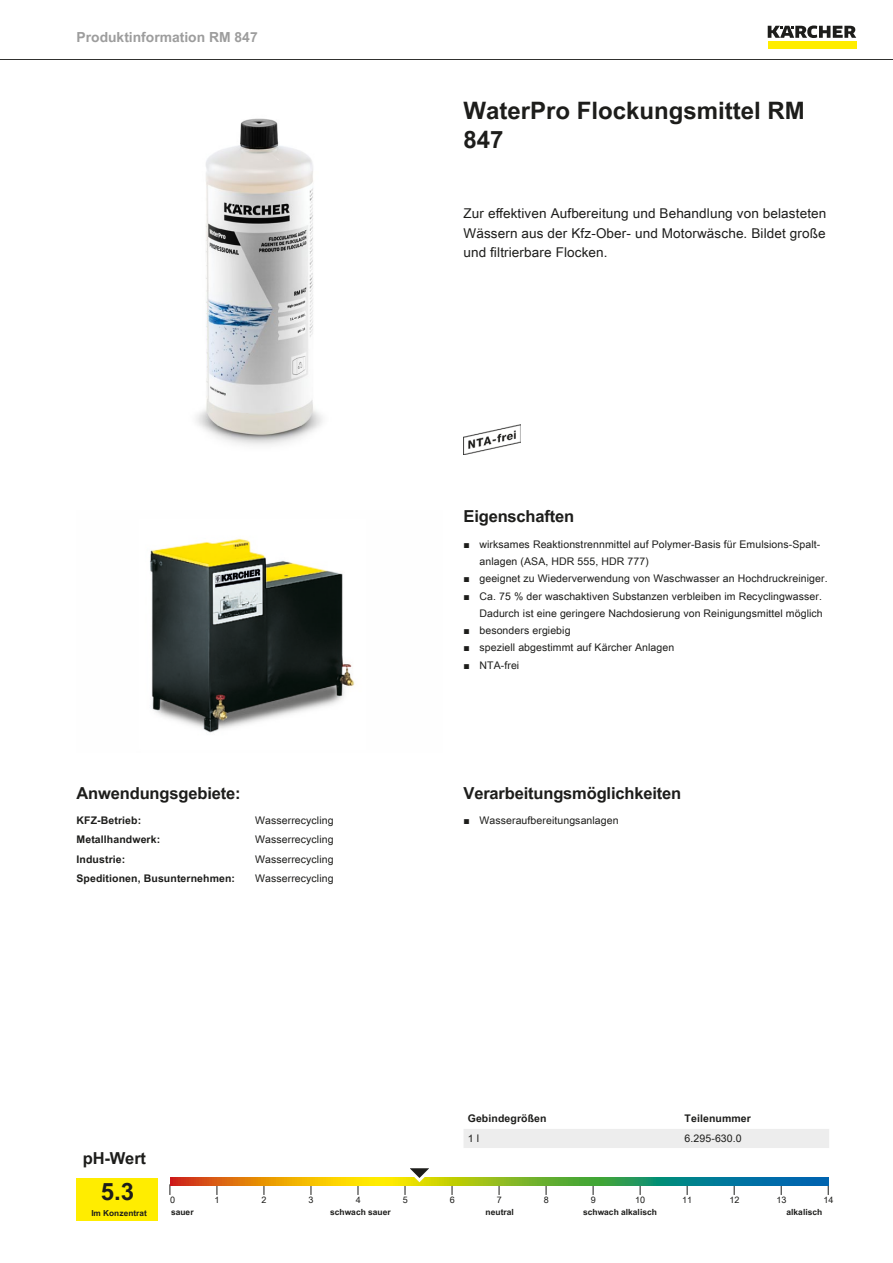
<style>
.page{position:relative;width:893px;height:1263px;background:#fff}
.page>*{position:absolute;margin:0;border:0;box-sizing:border-box;transform-origin:0 0}
.t1{font:700 24px/28.8px "Arial Unicode MS";color:#1d1d1b}
.t2{font:700 16.5px "Arial Unicode MS";letter-spacing:-.01em;color:#1d1d1b}
.t3{font:700 13.8px "Arial Unicode MS";color:#9d9d9d}
.t4{font:13.5px/19.5px "Arial Unicode MS";letter-spacing:.01em;color:#1d1d1b;text-align:justify}
.t5{font:10.5px/17.2px "Arial Unicode MS";letter-spacing:.01em;color:#1d1d1b}
.t6{font:700 10.5px "Arial Unicode MS";letter-spacing:.01em;color:#1d1d1b}
.t7{font:9px "Arial Unicode MS";color:#1d1d1b}
.t8{font:700 8.4px "Arial Unicode MS";color:#1d1d1b}
.t9{font:700 8.25px "Arial Unicode MS";color:#1d1d1b}
.s1{font-family:"Arial"}
</style>
<div class="page">
<hr style="left:0;top:59px;width:893px;height:1px;background:#1d1d1b">
<div style="left:768px;top:42px;width:88px;height:7px;background:#ffed00"></div>
<svg style="left:768px;top:26px;width:88px;height:12px"></svg>
<img style="left:196px;top:118px;width:127px;height:327px">
<img style="left:463px;top:424px;width:57px;height:30px">
<img style="left:150px;top:538px;width:205px;height:195px">
<div style="left:77px;top:1178px;width:81px;height:42px;background:#ffed00"></div>
<svg style="left:170px;top:1178px;width:658px;height:8px;background:#7d993e"></svg>
<svg style="left:402px;top:1168px;width:38px;height:27px"></svg>
<div style="left:464px;top:1129px;width:365px;height:19px;background:#ededed"></div>
<h3 class="t3" style="left:77px;top:27px;width:183px">Produktinformation RM 847</h3>
<h2 class="t2" style="left:77px;top:780px;width:166px">Anwendungsgebiete:</h2>
<p class="t6" style="left:77px;top:812px;width:66px">KFZ-Betrieb:</p>
<p class="t5" style="left:255px;top:811px;width:80px">Wasserrecycling</p>
<p class="t6" style="left:77px;top:832px;width:85px">Metallhandwerk:</p>
<p class="t5" style="left:255px;top:831px;width:80px">Wasserrecycling</p>
<p class="t6" style="left:77px;top:851px;width:50px">Industrie:</p>
<p class="t5" style="left:255px;top:850px;width:80px">Wasserrecycling</p>
<p class="t6" style="left:77px;top:871px;width:160px">Speditionen, Busunternehmen:</p>
<p class="t5" style="left:255px;top:870px;width:80px">Wasserrecycling</p>
<h1 class="t1" style="left:463px;top:97px;width:343px">WaterPro Flockungsmittel RM<br>847</h1>
<p class="t4" style="left:463px;top:203px;width:364px">Zur effektiven Aufbereitung und Behandlung von belasteten Wässern aus der Kfz-Ober- und Motorwäsche. Bildet große und filtrierbare Flocken.</p>
<h2 class="t2" style="left:463px;top:504px;width:112px">Eigenschaften</h2>
<p class="t5" style="left:479px;top:535px;width:342px;text-indent:-16px"><span class="s1">■</span> wirksames Reaktionstrennmittel auf Polymer-Basis für Emulsions-Spalt&shy;anlagen (ASA, HDR 555, HDR 777)</p>
<p class="t5" style="left:463px;top:570px;width:366px"><span class="s1">■</span> geeignet zu Wiederverwendung von Waschwasser an Hochdruckreiniger.</p>
<p class="t5" style="left:463px;top:587px;width:361px;text-align:right"><span class="s1">■</span> Ca. 75 % der waschaktiven Substanzen verbleiben im Recyclingwasser.<br>Dadurch ist eine geringere Nachdosierung von Reinigungsmittel möglich</p>
<p class="t5" style="left:463px;top:622px;width:109px"><span class="s1">■</span> besonders ergiebig</p>
<p class="t5" style="left:463px;top:639px;width:212px"><span class="s1">■</span> speziell abgestimmt auf Kärcher Anlagen</p>
<p class="t5" style="left:463px;top:656px;width:57px"><span class="s1">■</span> NTA-frei</p>
<h2 class="t2" style="left:463px;top:780px;width:219px">Verarbeitungsmöglichkeiten</h2>
<p class="t5" style="left:463px;top:812px;width:157px"><span class="s1">■</span> Wasseraufbereitungsanlagen</p>
<p class="t6" style="left:468px;top:1111px;width:80px">Gebindegrößen</p>
<p class="t6" style="left:685px;top:1111px;width:68px">Teilenummer</p>
<p class="t5" style="left:468px;top:1129px;width:13px">1 l</p>
<p class="t5" style="left:685px;top:1129px;width:59px">6.295-630.0</p>
<h2 class="t2" style="left:83px;top:1146px;width:65px">pH-Wert</h2>
<h1 class="t1" style="left:101px;top:1178px;width:35px">5.3</h1>
<p class="t7" style="left:170px;top:1193px;width:7px">0</p>
<p class="t7" style="left:215px;top:1193px;width:7px">1</p>
<p class="t7" style="left:262px;top:1193px;width:7px">2</p>
<p class="t7" style="left:309px;top:1193px;width:7px">3</p>
<p class="t7" style="left:356px;top:1193px;width:7px">4</p>
<p class="t7" style="left:403px;top:1193px;width:7px">5</p>
<p class="t7" style="left:450px;top:1193px;width:7px">6</p>
<p class="t7" style="left:497px;top:1193px;width:7px">7</p>
<p class="t7" style="left:544px;top:1193px;width:7px">8</p>
<p class="t7" style="left:591px;top:1193px;width:7px">9</p>
<p class="t7" style="left:635px;top:1193px;width:12px">10</p>
<p class="t7" style="left:682px;top:1193px;width:12px">11</p>
<p class="t7" style="left:729px;top:1193px;width:12px">12</p>
<p class="t7" style="left:776px;top:1193px;width:12px">13</p>
<p class="t7" style="left:823px;top:1193px;width:12px">14</p>
<p class="t9" style="left:91px;top:1207px;width:57px">Im Konzentrat</p>
<p class="t8" style="left:171px;top:1206px;width:24px">sauer</p>
<p class="t8" style="left:330px;top:1206px;width:62px">schwach sauer</p>
<p class="t8" style="left:486px;top:1206px;width:30px">neutral</p>
<p class="t8" style="left:583px;top:1206px;width:75px">schwach alkalisch</p>
<p class="t8" style="left:786px;top:1206px;width:37px">alkalisch</p>
</div>
